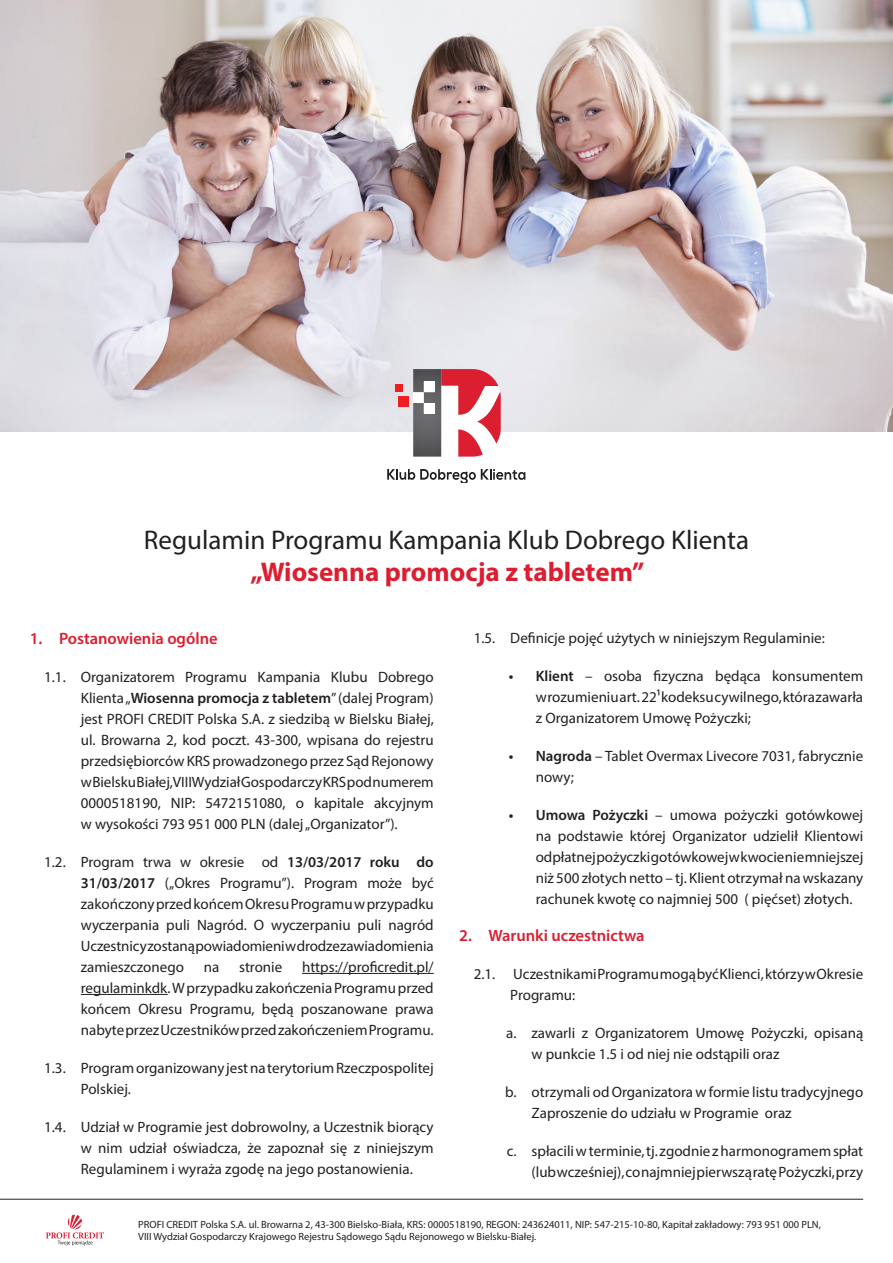
<style>
.page{position:relative;width:893px;height:1263px;background:#fff}
.page>*{position:absolute;margin:0;border:0;box-sizing:border-box;transform-origin:0 0}
.t1{font:27px "Myriad Pro";color:#231f20}
.t2{font:700 27px "Myriad Pro";color:#db1e30}
.t3{font:600 16.5px "Myriad Pro";color:#db1e30}
.t4{font:15px/21px "Myriad Pro";color:#231f20;text-align:justify}
.t5{font:10.5px "Myriad Pro";color:#231f20}
.s1{font-weight:600}
</style>
<div class="page">
<img style="left:0;top:0;width:893px;height:432px">
<hr style="left:302px;top:973px;width:132px;height:1px;background:#231f20">
<hr style="left:81px;top:994px;width:87px;height:1px;background:#231f20">
<svg style="left:413px;top:369px;width:88px;height:88px"></svg>
<div style="left:424px;top:382px;width:10px;height:10px;background:#fff"></div>
<div style="left:424px;top:403px;width:10px;height:11px;background:#fff"></div>
<div style="left:398px;top:396px;width:10px;height:10px;background:#ee1d23"></div>
<div style="left:395px;top:384px;width:7px;height:7px;background:#ee1d23"></div>
<svg style="left:387px;top:469px;width:138px;height:14px"></svg>
<svg style="left:46px;top:1215px;width:58px;height:30px"></svg>
<hr style="left:0;top:1199px;width:863px;height:1px;background:#231f20">
<p class="t1" style="left:144px;top:523px;width:607px">Regulamin Programu Kampania Klub Dobrego Klienta</p>
<p class="t2" style="left:250px;top:555px;width:396px">„Wiosenna promocja z tabletem”</p>
<p class="t3" style="left:30px;top:628px;width:189px">1. Postanowienia ogólne</p>
<p class="t4" style="left:81px;top:666px;width:354px;text-indent:-37px">1.1. Organizatorem Programu Kampania Klubu Dobrego Klienta „<span class="s1">Wiosenna promocja z tabletem</span>” (dalej Program) jest PROFI CREDIT Polska S.A. z siedzibą w Bielsku Białej, ul. Browarna 2, kod poczt. 43-300, wpisana do rejestru przedsiębiorców KRS prowadzonego przez Sąd Rejonowy w Bielsku Białej, VIII Wydział Gospodarczy KRS pod numerem 0000518190, NIP: 5472151080, o kapitale akcyjnym w wysokości 793 951 000 PLN (dalej „Organizator”).</p>
<p class="t4" style="left:81px;top:851px;width:354px;text-indent:-37px">1.2. Program trwa w okresie od <span class="s1">13/03/2017 roku do 31/03/2017</span> („Okres Programu”). Program może być zakończony przed końcem Okresu Programu w przypadku wyczerpania puli Nagród. O wyczerpaniu puli nagród Uczestnicy zostaną powiadomieni w drodze zawiadomienia zamieszczonego</p>
<p class="t4" style="left:81px;top:956px;width:354px;text-indent:221px">https://proficredit.pl/ regulaminkdk. W przypadku zakończenia Programu przed końcem Okresu Programu, będą poszanowane prawa nabyte przez Uczestników przed zakończeniem Programu.</p>
<p class="t4" style="left:81px;top:1057px;width:354px;text-indent:-37px">1.3. Program organizowany jest na terytorium Rzeczpospolitej<br>Polskiej.</p>
<p class="t4" style="left:81px;top:1116px;width:354px;text-indent:-37px">1.4. Udział w Programie jest dobrowolny, a Uczestnik biorący w nim udział oświadcza, że zapoznał się z niniejszym Regulaminem i wyraża zgodę na jego postanowienia.</p>
<p class="t4" style="left:204px;top:956px;width:17px">na</p>
<p class="t4" style="left:239px;top:956px;width:45px">stronie</p>
<p class="t4" style="left:474px;top:627px;width:353px">1.5. Definicje pojęć użytych w niniejszym Regulaminie:</p>
<p class="t4" style="left:536px;top:665px;width:329px;text-indent:-27px"><span class="s1">• Klient</span> – osoba fizyczna będąca konsumentem w rozumieniu art. 22¹ kodeksu cywilnego, która zawarła z Organizatorem Umowę Pożyczki;</p>
<p class="t4" style="left:536px;top:745px;width:329px;text-indent:-27px"><span class="s1">• Nagroda</span> – Tablet Overmax Livecore 7031, fabrycznie nowy;</p>
<p class="t4" style="left:536px;top:804px;width:329px;text-indent:-27px"><span class="s1">• Umowa Pożyczki</span> – umowa pożyczki gotówkowej na podstawie której Organizator udzielił Klientowi odpłatnej pożyczki gotówkowej w kwocie nie mniejszej niż 500 złotych netto – tj. Klient otrzymał na wskazany rachunek kwotę co najmniej 500 ( pięćset) złotych.</p>
<p class="t3" style="left:459px;top:924px;width:187px">2. Warunki uczestnictwa</p>
<p class="t4" style="left:510px;top:963px;width:354px;text-indent:-37px">2.1. Uczestnikami Programu mogą być Klienci, którzy w Okresie<br>Programu:</p>
<p class="t4" style="left:531px;top:1022px;width:333px;text-indent:-25px">a. zawarli z Organizatorem Umowę Pożyczki, opisaną w punkcie 1.5 i od niej nie odstąpili oraz</p>
<p class="t4" style="left:531px;top:1081px;width:333px;text-indent:-26px">b. otrzymali od Organizatora w formie listu tradycyjnego<br>Zaproszenie do udziału w Programie oraz</p>
<p class="t4" style="left:507px;top:1140px;width:358px;text-align:right">c. spłacili w terminie, tj. zgodnie z harmonogramem spłat (lub wcześniej), co najmniej pierwszą ratę Pożyczki, przy</p>
<p class="t5" style="left:138px;top:1218px;width:684px">PROFI CREDIT Polska S.A. ul. Browarna 2, 43-300 Bielsko-Biała, KRS: 0000518190, REGON: 243624011, NIP: 547-215-10-80, Kapitał zakładowy: 793 951 000 PLN,</p>
<p class="t5" style="left:138px;top:1230px;width:400px">VIII Wydział Gospodarczy Krajowego Rejestru Sądowego Sądu Rejonowego w Bielsku-Białej.</p>
</div>
